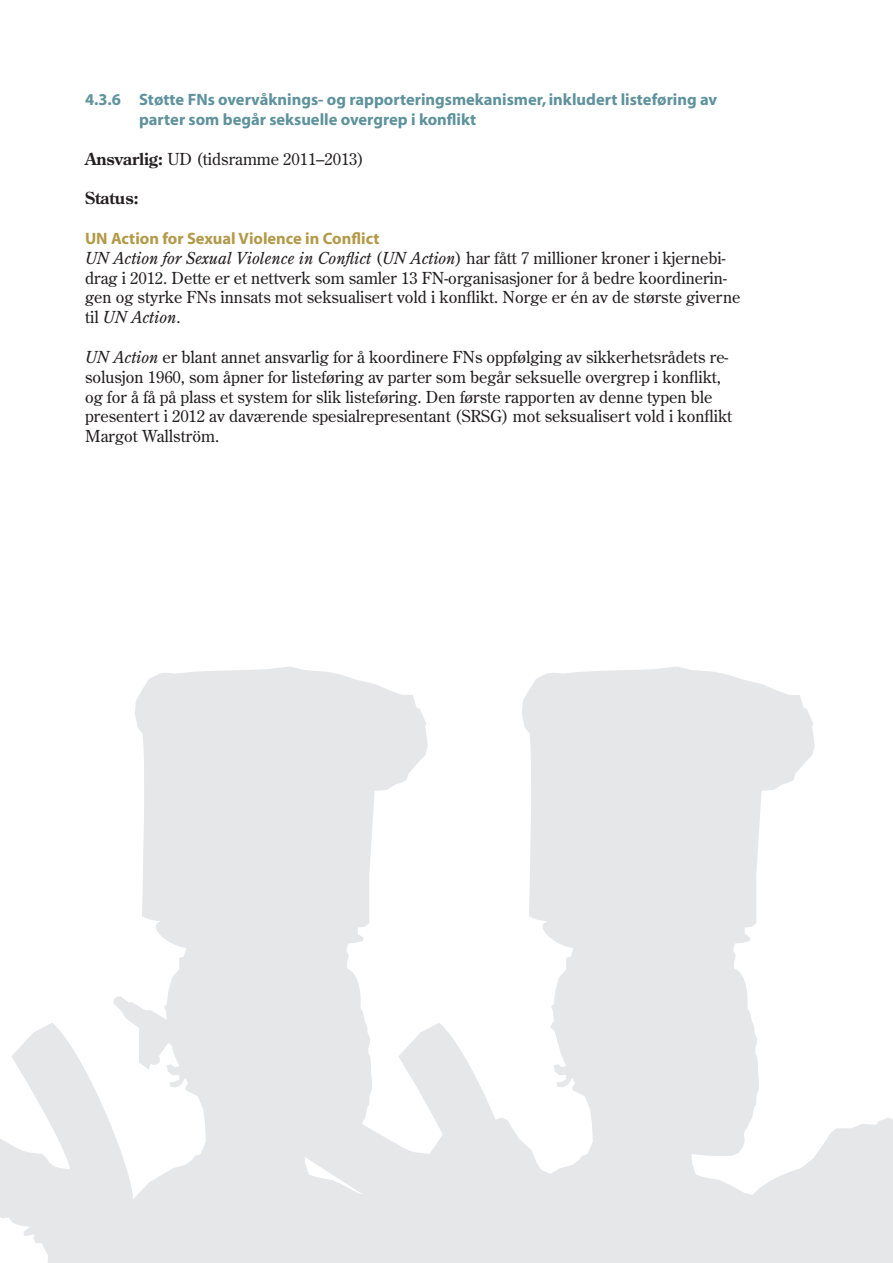
<style>
.page{position:relative;width:893px;height:1263px;background:#fff}
.page>*{position:absolute;margin:0;border:0;box-sizing:border-box;transform-origin:0 0}
.Brødtekst{font:16.5px/19.8px "Dep Century Old Style";color:#231f20}
.Kapittel_1-1-1{font:700 16.5px/19.8px "Dep Myriad";color:#5e929c}
.Tittel_3{font:700 16.5px "Dep Myriad";color:#b39949}
.Brødtekst-2{font:700 16.5px "Dep Century Old Style";color:#231f20}
.s1{font-weight:700}
.s2{font-style:italic}
</style>
<div class="page">
<svg style="left:0;top:1023px;width:111px;height:240px;fill:#e6e7e9"></svg>
<svg style="left:111px;top:666px;width:782px;height:597px;fill:#e6e7e9"></svg>
<p class="Kapittel_1-1-1" style="left:139px;top:91px;width:580px;text-indent:-54px">4.3.6 Støtte FNs overvåknings- og rapporteringsmekanismer, inkludert listeføring av parter som begår seksuelle overgrep i konflikt</p>
<p class="Brødtekst" style="left:85px;top:149px;width:280px"><span class="s1">Ansvarlig:</span> UD (tidsramme 2011–2013)</p>
<p class="Brødtekst-2" style="left:85px;top:188px;width:56px">Status:</p>
<p class="Tittel_3" style="left:85px;top:230px;width:296px">UN Action for Sexual Violence in Conflict</p>
<p class="Brødtekst" style="left:85px;top:248px;width:657px"><span class="s2">UN Action for Sexual Violence in Conflict</span> (<span class="s2">UN Action</span>) har fått 7 millioner kroner i kjernebi&shy;drag i 2012. Dette er et nettverk som samler 13 FN-organisasjoner for å bedre koordinerin&shy;gen og styrke FNs innsats mot seksualisert vold i konflikt. Norge er én av de største giverne til <span class="s2">UN Action</span>.</p>
<p class="Brødtekst" style="left:85px;top:347px;width:649px"><span class="s2">UN Action</span> er blant annet ansvarlig for å koordinere FNs oppfølging av sikkerhetsrådets re&shy;solusjon 1960, som åpner for listeføring av parter som begår seksuelle overgrep i konflikt, og for å få på plass et system for slik listeføring. Den første rapporten av denne typen ble presentert i 2012 av daværende spesialrepresentant (SRSG) mot seksualisert vold i konflikt Margot Wallström.</p>
</div>
